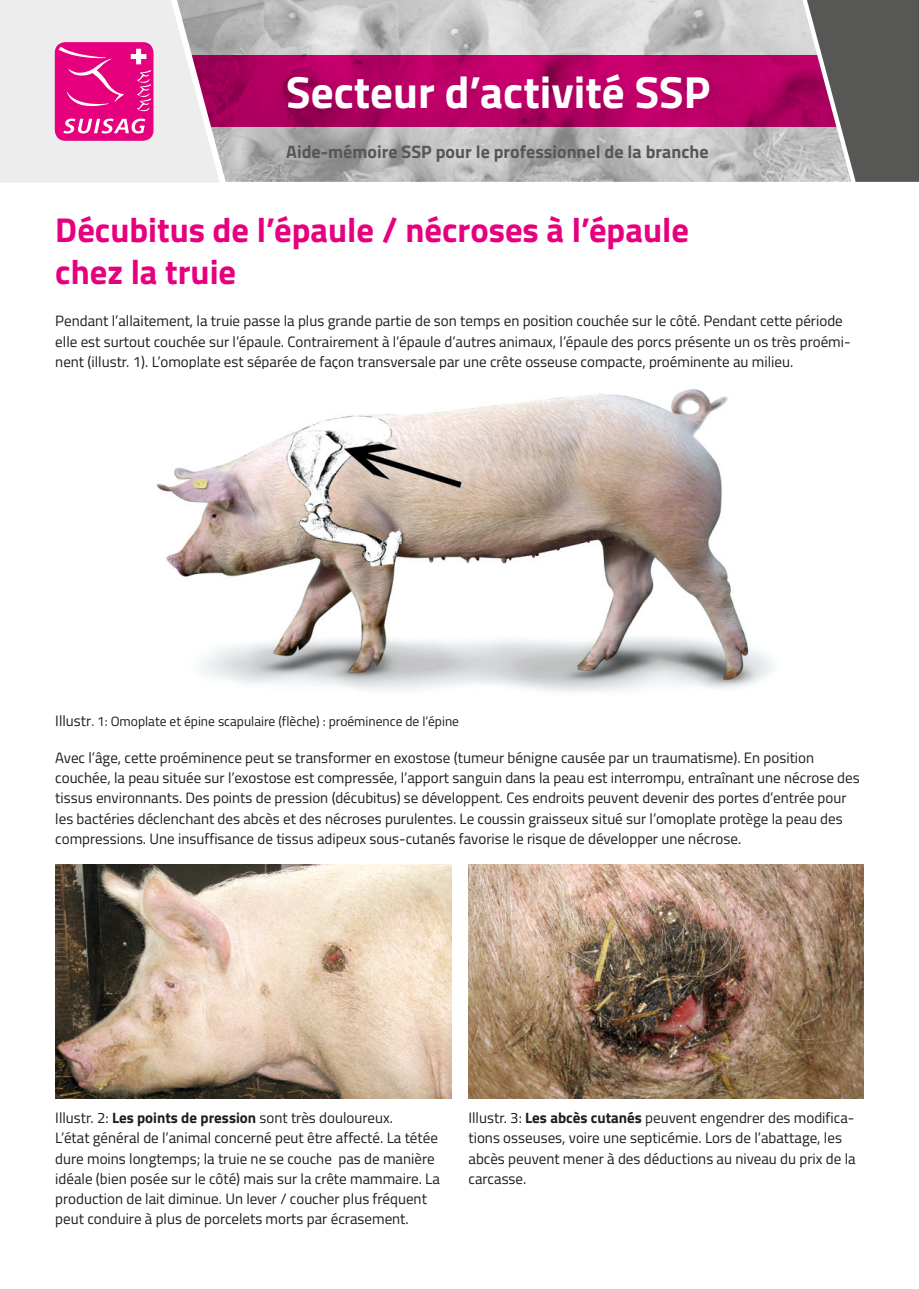
<style>
.page{position:relative;width:919px;height:1289px;background:#fff}
.page>*{position:absolute;margin:0;border:0;box-sizing:border-box;transform-origin:0 0}
.t1{font:700 45px "Titillium Web";color:#fff}
.SUISAG___Titel{font:700 34.5px/41.4px "Titillium Web";color:#e6007e}
.t2{font:700 18px "Titillium Web";color:#575756}
.SUISAG___Fliesstext{font:15px/20.2px "Titillium Web";color:#1d1d1b}
.t3{font:13.5px "Titillium Web";color:#1d1d1b}
.s1{font-size:15px}
.s2{font-weight:700}
</style>
<div class="page">
<img style="left:226px;top:0;width:572px;height:182px">
<svg style="left:226px;top:56px;width:572px;height:71px;background:#b40062"></svg>
<svg style="left:798px;top:0;width:120px;height:182px;background:#77656e"></svg>
<svg style="left:0;top:0;width:226px;height:183px;background:#e4afcc"></svg>
<img style="left:156px;top:389px;width:617px;height:304px">
<img style="left:56px;top:864px;width:395px;height:234px">
<img style="left:468px;top:864px;width:395px;height:234px">
<h1 class="t1" style="left:286px;top:58px;width:425px">Secteur d’activité SSP</h1>
<p class="t2" style="left:286px;top:138px;width:424px">Aide-mémoire SSP pour le professionnel de la branche</p>
<p class="SUISAG___Titel" style="left:55px;top:208px;width:635px">Décubitus de l’épaule / nécroses à l’épaule chez la truie</p>
<p class="SUISAG___Fliesstext" style="left:55px;top:310px;width:796px">Pendant l’allaitement, la truie passe la plus grande partie de son temps en position couchée sur le côté. Pendant cette période elle est surtout couchée sur l’épaule. Contrairement à l’épaule d’autres animaux, l’épaule des porcs présente un os très proémi&shy;nent (illustr. 1). L’omoplate est séparée de façon transversale par une crête osseuse compacte, proéminente au milieu.</p>
<p class="t3" style="left:55px;top:711px;width:405px"><span class="s1">Illustr</span>. 1: Omoplate et épine scapulaire (flèche) : proéminence de l’épine</p>
<p class="SUISAG___Fliesstext" style="left:55px;top:746px;width:805px">Avec l’âge, cette proéminence peut se transformer en exostose (tumeur bénigne causée par un traumatisme). En position couchée, la peau située sur l’exostose est compressée, l’apport sanguin dans la peau est interrompu, entraînant une nécrose des tissus environnants. Des points de pression (décubitus) se développent. Ces endroits peuvent devenir des portes d’entrée pour les bactéries déclenchant des abcès et des nécroses purulentes. Le coussin graisseux situé sur l’omoplate protège la peau des compressions. Une insuffisance de tissus adipeux sous-cutanés favorise le risque de développer une nécrose.</p>
<p class="SUISAG___Fliesstext" style="left:55px;top:1106px;width:386px">Illustr. 2: <span class="s2">Les points de pression</span> sont très douloureux.<br>L’état général de l’animal concerné peut être affecté. La tétée dure moins longtemps; la truie ne se couche pas de manière idéale (bien posée sur le côté) mais sur la crête mammaire. La production de lait diminue. Un lever / coucher plus fréquent peut conduire à plus de porcelets morts par écrasement.</p>
<p class="SUISAG___Fliesstext" style="left:468px;top:1106px;width:388px">Illustr. 3: <span class="s2">Les abcès cutanés</span> peuvent engendrer des modifica&shy;tions osseuses, voire une septicémie. Lors de l’abattage, les abcès peuvent mener à des déductions au niveau du prix de la carcasse.</p>
</div>
